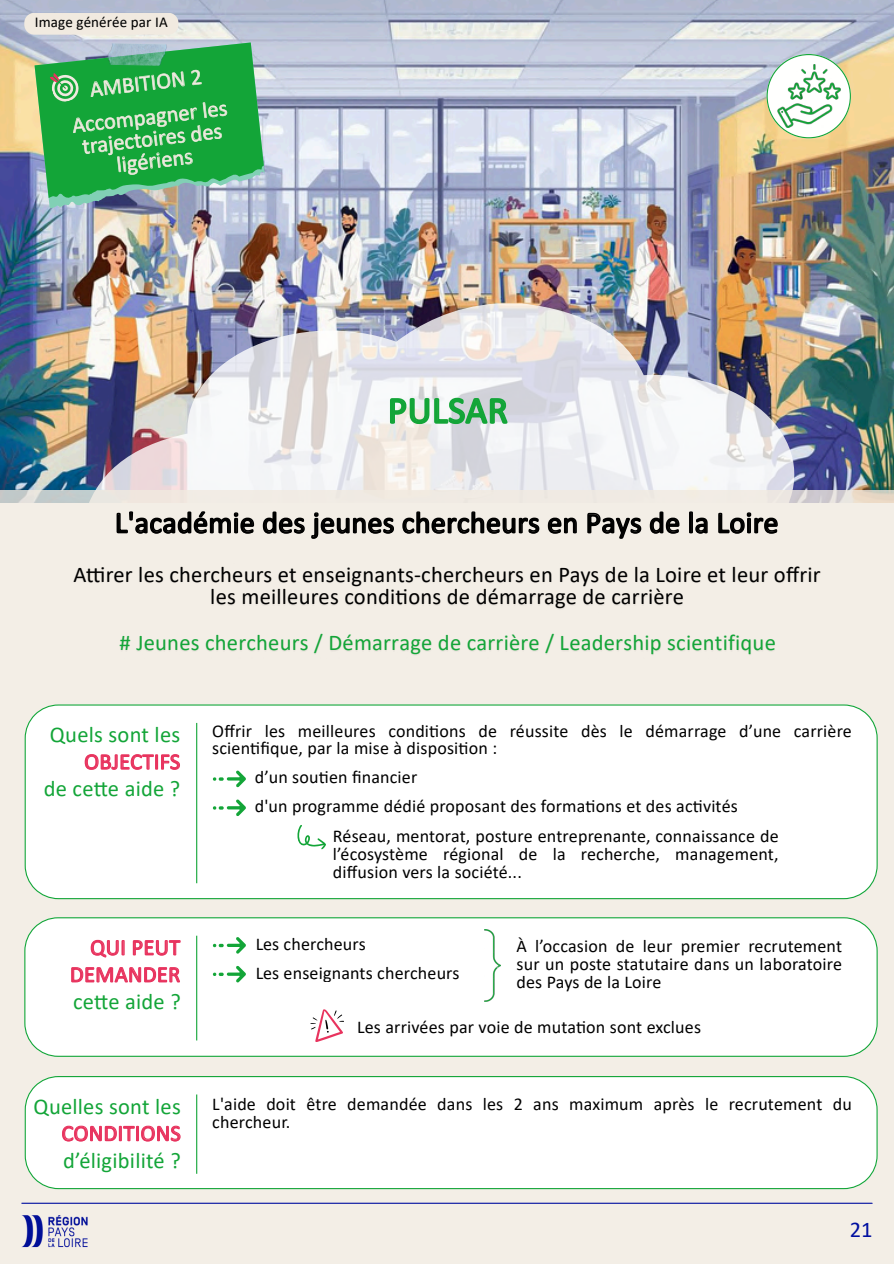
<style>
.page{position:relative;width:894px;height:1264px;background:#fff}
.page>*{position:absolute;margin:0;border:0;box-sizing:border-box;transform-origin:0 0}
.t1{font:37.5px "Calibri";letter-spacing:.01em;color:#13a538}
.t2{font:30px "Calibri";letter-spacing:.01em;color:#000}
.t3{font:22.5px "Calibri";letter-spacing:.01em;color:#13a538}
.t4{font:22.5px/22.5px "Calibri";letter-spacing:.01em;color:#000;text-align:center}
.t5{font:22.5px/34px "Calibri";color:#f1eae0;text-align:center}
.t6{font:22.5px/27px "Calibri";letter-spacing:.01em;color:#e8335e;text-align:right}
.t7{font:22.5px "Calibri";color:#000fa0}
.t8{font:18px/18px "Calibri";letter-spacing:.01em;color:#000}
.t9{font:15px "Calibri";letter-spacing:.01em;color:#000}
</style>
<div class="page">
<img style="left:0;top:0;width:893px;height:490px">
<img style="left:83px;top:303px;width:730px;height:187px">
<div style="left:0;top:490px;width:893px;height:773px;background:#f1eae0"></div>
<div style="left:25px;top:704px;width:852px;height:195px;background:#fff"></div>
<hr style="left:196px;top:723px;width:1px;height:160px;background:#13a538">
<div style="left:24px;top:917px;width:853px;height:139px;background:#fff"></div>
<hr style="left:196px;top:935px;width:1px;height:105px;background:#13a538">
<hr style="left:22px;top:1202px;width:849px;height:1px;background:#000fa0">
<img style="left:22px;top:1215px;width:66px;height:33px">
<svg style="left:766px;top:54px;width:84px;height:84px"></svg>
<img style="left:776px;top:65px;width:63px;height:63px">
<svg style="left:293px;top:819px;width:34px;height:36px"></svg>
<svg style="left:212px;top:770px;width:34px;height:17px"></svg>
<svg style="left:212px;top:799px;width:34px;height:17px"></svg>
<svg style="left:212px;top:937px;width:34px;height:16px"></svg>
<svg style="left:212px;top:965px;width:34px;height:17px"></svg>
<img style="left:484px;top:929px;width:16px;height:72px">
<svg style="left:310px;top:1009px;width:34px;height:32px"></svg>
<div style="left:25px;top:1076px;width:852px;height:113px;background:#fff"></div>
<hr style="left:196px;top:1094px;width:1px;height:79px;background:#13a538">
<div style="left:24px;top:13px;width:154px;height:22px;background:#f1eae0"></div>
<svg style="left:35px;top:42px;width:231px;height:173px;background:#3eaa5f"></svg>
<img style="left:100px;top:43px;width:71px;height:23px">
<p class="t9" style="left:35px;top:15px;width:134px">Image générée par IA</p>
<p class="t5" style="left:66px;top:77px;width:157px;rotate:-7deg">AMBITION 2<br>Accompagner les</p>
<p class="t5" style="left:81px;top:138px;width:142px;line-height:22px;rotate:-7deg">trajectoires des ligériens</p>
<h1 class="t1" style="left:387px;top:394px;width:122px">PULSAR</h1>
<h2 class="t2" style="left:115px;top:510px;width:665px">L'académie des jeunes chercheurs en Pays de la Loire</h2>
<p class="t4" style="left:73px;top:565px;width:748px">Attirer les chercheurs et enseignants-chercheurs en Pays de la Loire et leur o rir les meilleures conditions de démarrage de carrière</p>
<p class="t3" style="left:120px;top:633px;width:657px"># Jeunes chercheurs / Démarrage de carrière / Leadership scientifique</p>
<p class="t8" style="left:212px;top:723px;width:641px;line-height:17px;text-indent:23px">rir les meilleures conditions de réussite dès le démarrage d’une carrière scienti</p>
<p class="t3" style="left:50px;top:725px;width:132px">Quels sont les</p>
<p class="t8" style="left:212px;top:723px;width:13px">O</p>
<p class="t8" style="left:255px;top:734px;width:244px;line-height:29px;text-indent:15px">que, par la mise à disposition : d’un soutien</p>
<p class="t6" style="left:84px;top:750px;width:97px">OBJECTIFS</p>
<p class="t8" style="left:255px;top:763px;width:484px;line-height:29px;text-indent:107px">nancier<br>d'un programme dédié proposant des formations et des activités</p>
<p class="t3" style="left:44px;top:779px;width:138px">de cette aide ?</p>
<p class="t6" style="left:70px;top:935px;width:112px">QUI PEUT<br>DEMANDER</p>
<p class="t3" style="left:73px;top:992px;width:109px">cette aide ?</p>
<p class="t8" style="left:333px;top:828px;width:447px;text-align:justify">Réseau, mentorat, posture entreprenante, connaissance de l’écosystème régional de la recherche, management, di usion vers la société...</p>
<p class="t8" style="left:516px;top:938px;width:327px;text-align:justify">À l’occasion de leur premier recrutement sur un poste statutaire dans un laboratoire des Pays de la Loire</p>
<p class="t8" style="left:357px;top:1019px;width:345px">Les arrivées par voie de mutation sont exclues</p>
<p class="t8" style="left:255px;top:930px;width:206px;line-height:29px">Les chercheurs<br>Les enseignants chercheurs</p>
<p class="t8" style="left:582px;top:1015px;width:18px">fi</p>
<p class="t3" style="left:34px;top:1096px;width:149px">Quelles sont les</p>
<p class="t8" style="left:212px;top:1096px;width:641px">L'aide doit être demandée dans les 2 ans maximum après le recrutement du chercheur.</p>
<p class="t3" style="left:63px;top:1150px;width:119px">d’éligibilité ?</p>
<p class="t6" style="left:61px;top:1121px;width:121px">CONDITIONS</p>
<p class="t7" style="left:849px;top:1219px;width:24px">21</p>
</div>
